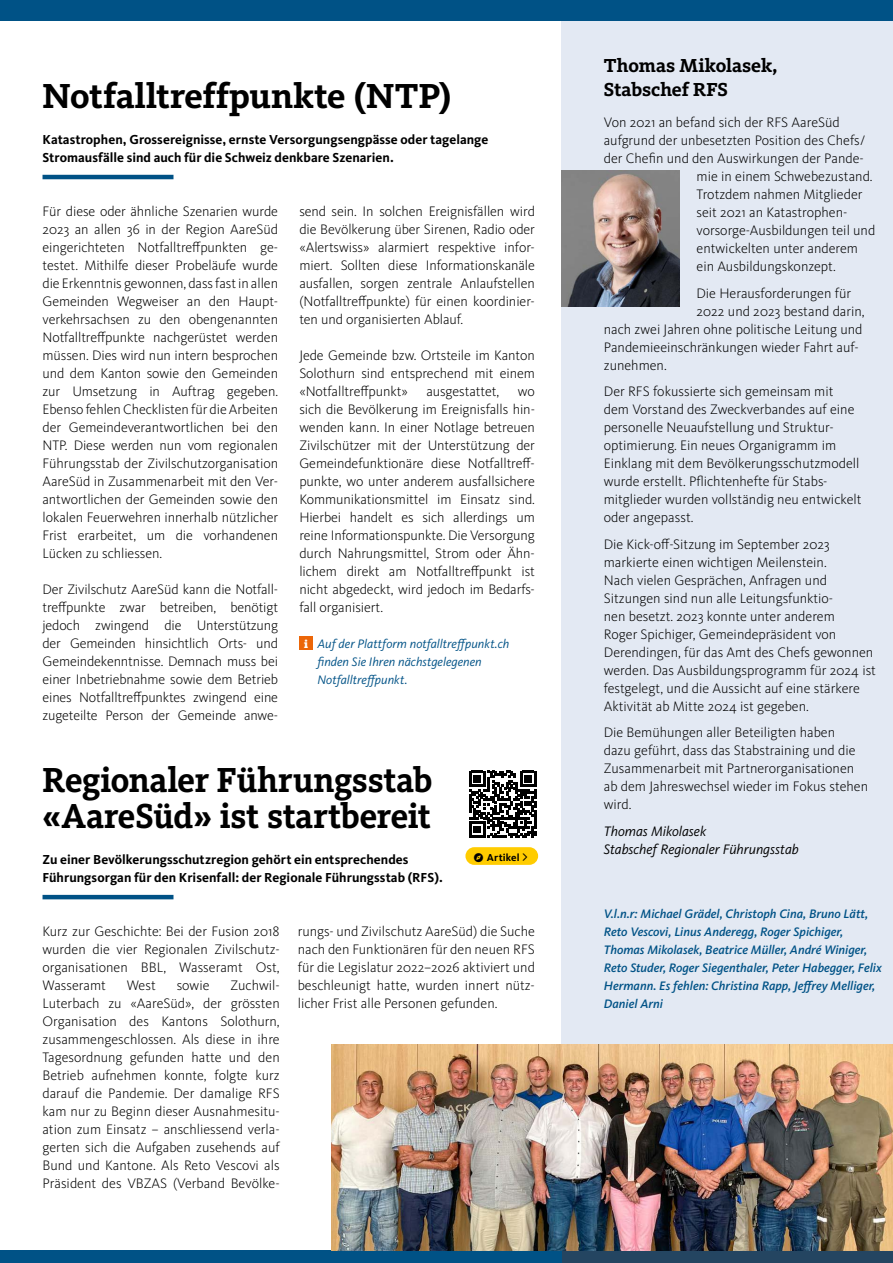
<style>
.page{position:relative;width:893px;height:1263px;background:#fff}
.page>*{position:absolute;margin:0;border:0;box-sizing:border-box;transform-origin:0 0}
.t1{font:700 36px/36px "Kievit Slab";letter-spacing:-.005em;color:#000;scale:.95 1}
.t2{font:700 36px "Kievit Slab";letter-spacing:-.005em;color:#000}
.t3{font:700 19.5px/24px "Kievit Slab";letter-spacing:-.005em;color:#000}
.t4{font:300 14.25px/18px "Kievit OT";color:#000;text-align:justify}
.t5{font:italic 14.25px/18px "Kievit OT";letter-spacing:-.005em;color:#000}
.t6{font:700 13.5px/18px "Kievit OT";letter-spacing:.005em;color:#000}
.t7{font:italic 500 12.75px/18px "Kievit OT";color:#005286}
.t8{font:italic 12.75px/18px "Kievit OT";letter-spacing:.005em;color:#005286}
.t9{font:700 10.5px "Kievit OT";letter-spacing:.01em;color:#000}
.s1{font-family:"Kievit Slab";font-weight:900;font-style:normal;font-size:11.55px;color:#fff}
</style>
<div class="page">
<div style="left:561px;top:0;width:332px;height:1263px;background:#e3e9f3"></div>
<div style="left:0;top:0;width:893px;height:20px;background:#005286"></div>
<div style="left:561px;top:1251px;width:332px;height:12px;background:#244561"></div>
<div style="left:0;top:1251px;width:561px;height:12px;background:#005286"></div>
<hr style="left:43px;top:175px;width:130px;height:4px;background:#005286">
<div style="left:299px;top:637px;width:14px;height:13px;background:#ec6608"></div>
<hr style="left:43px;top:895px;width:130px;height:4px;background:#005286">
<img style="left:561px;top:171px;width:118px;height:135px">
<img style="left:332px;top:1044px;width:561px;height:207px">
<svg style="left:469px;top:771px;width:67px;height:67px"></svg>
<div style="left:465px;top:847px;width:73px;height:18px;background:#fc0;border-radius:9px"></div>
<h1 class="t2" style="left:43px;top:74px;width:410px">Notfalltreffpunkte (NTP)</h1>
<p class="t6" style="left:43px;top:130px;width:447px">Katastrophen, Grossereignisse, ernste Versorgungsengpässe oder tagelange<br>Stromausfälle sind auch für die Schweiz denkbare Szenarien.</p>
<p class="t4" style="left:43px;top:202px;width:237px">Für diese oder ähnliche Szenarien wurde 2023 an allen 36 in der Region AareSüd eingerichteten Notfalltreffpunkten ge&shy;testet. Mithilfe dieser Probeläufe wurde die Erkenntnis gewonnen, dass fast in allen Gemeinden Wegweiser an den Haupt&shy;verkehrsachsen zu den obengenannten Notfalltreffpunkte nachgerüstet werden müssen. Dies wird nun intern besprochen und dem Kanton sowie den Gemeinden zur Umsetzung in Auftrag gegeben.<br>Ebenso fehlen Checklisten für die Arbeiten der Gemeindeverantwortlichen bei den NTP. Diese werden nun vom regionalen Führungsstab der Zivilschutzorganisation AareSüd in Zusammenarbeit mit den Ver&shy;antwortlichen der Gemeinden sowie den lokalen Feuerwehren innerhalb nützlicher Frist erarbeitet, um die vorhandenen Lücken zu schliessen.</p>
<p class="t4" style="left:43px;top:580px;width:237px">Der Zivilschutz AareSüd kann die Notfall&shy;treffpunkte zwar betreiben, benötigt jedoch zwingend die Unterstützung der Gemeinden hinsichtlich Orts- und Gemeindekenntnisse. Demnach muss bei einer Inbetriebnahme sowie dem Betrieb eines Notfalltreffpunktes zwingend eine zugeteilte Person der Gemeinde anwe-</p>
<p class="t4" style="left:299px;top:202px;width:237px">send sein. In solchen Ereignisfällen wird die Bevölkerung über Sirenen, Radio oder «Alertswiss» alarmiert respektive infor&shy;miert. Sollten diese Informationskanäle ausfallen, sorgen zentrale Anlaufstellen (Notfalltreffpunkte) für einen koordinier&shy;ten und organisierten Ablauf.</p>
<p class="t4" style="left:299px;top:346px;width:237px">Jede Gemeinde bzw. Ortsteile im Kanton Solothurn sind entsprechend mit einem «Notfalltreffpunkt»</p>
<p class="t4" style="left:426px;top:382px;width:74px">ausgestattet,</p>
<p class="t4" style="left:299px;top:382px;width:237px;text-indent:219px">wo sich die Bevölkerung im Ereignisfalls hin&shy;wenden kann. In einer Notlage betreuen Zivilschützer mit der Unterstützung der Gemeindefunktionäre diese Notfalltreff&shy;punkte, wo unter anderem ausfallsichere Kommunikationsmittel im Einsatz sind.<br>Hierbei handelt es sich allerdings um reine Informationspunkte. Die Versorgung durch Nahrungsmittel, Strom oder Ähn&shy;lichem direkt am Notfalltreffpunkt ist nicht abgedeckt, wird jedoch im Bedarfs&shy;fall organisiert.</p>
<p class="t8" style="left:317px;top:635px;width:193px;text-indent:-13px"><span class="s1">i</span> Auf der Plattform notfalltreffpunkt.ch finden Sie Ihren nächstgelegenen<br>Notfalltreffpunkt.</p>
<h1 class="t1" style="left:43px;top:762px;width:412px">Regionaler Führungsstab «AareSüd» ist startbereit</h1>
<p class="t6" style="left:43px;top:850px;width:402px">Zu einer Bevölkerungsschutzregion gehört ein entsprechendes<br>Führungsorgan für den Krisenfall: der Regionale Führungsstab (RFS).</p>
<p class="t9" style="left:487px;top:851px;width:34px">Artikel</p>
<p class="t4" style="left:43px;top:922px;width:239px">Kurz zur Geschichte: Bei der Fusion 2018 wurden die vier Regionalen Zivilschutz&shy;organisationen BBL, Wasseramt Ost, Wasseramt</p>
<p class="t4" style="left:43px;top:976px;width:239px;text-indent:188px">Zuchwil-Luterbach zu «AareSüd», der grössten Organisation des Kantons Solothurn, zusammengeschlossen. Als diese in ihre Tagesordnung gefunden hatte und den Betrieb aufnehmen konnte, folgte kurz darauf die Pandemie. Der damalige RFS kam nur zu Beginn dieser Ausnahmesitu&shy;ation zum Einsatz – anschliessend verla&shy;gerten sich die Aufgaben zusehends auf Bund und Kantone. Als Reto Vescovi als Präsident des VBZAS (Verband Bevölke-</p>
<p class="t4" style="left:127px;top:976px;width:30px">West</p>
<p class="t4" style="left:177px;top:976px;width:34px">sowie</p>
<p class="t4" style="left:298px;top:922px;width:239px">rungs- und Zivilschutz AareSüd) die Suche nach den Funktionären für den neuen RFS für die Legislatur 2022–2026 aktiviert und beschleunigt hatte, wurden innert nütz&shy;licher Frist alle Personen gefunden.</p>
<h2 class="t3" style="left:604px;top:54px;width:175px">Thomas Mikolasek,<br>Stabschef RFS</h2>
<p class="t4" style="left:604px;top:113px;width:237px">Von 2021 an befand sich der RFS AareSüd</p>
<p class="t4" style="left:604px;top:131px;width:263px">aufgrund der unbesetzten Position des Chefs/</p>
<p class="t4" style="left:604px;top:149px;width:261px">der Chefin und den Auswirkungen der Pande-</p>
<p class="t4" style="left:696px;top:167px;width:178px">mie in einem Schwebezustand.</p>
<p class="t4" style="left:696px;top:185px;width:167px">Trotzdem nahmen Mitglieder</p>
<p class="t4" style="left:696px;top:203px;width:151px">seit 2021 an Katastrophen-</p>
<p class="t4" style="left:696px;top:221px;width:180px">vorsorge-Ausbildungen teil und</p>
<p class="t4" style="left:696px;top:239px;width:163px">entwickelten unter anderem</p>
<p class="t4" style="left:696px;top:257px;width:141px">ein Ausbildungskonzept.</p>
<p class="t4" style="left:696px;top:284px;width:156px">Die Herausforderungen für</p>
<p class="t4" style="left:696px;top:302px;width:170px">2022 und 2023 bestand darin,</p>
<p class="t4" style="left:604px;top:320px;width:260px">nach zwei Jahren ohne politische Leitung und</p>
<p class="t4" style="left:604px;top:338px;width:255px">Pandemieeinschränkungen wieder Fahrt auf-</p>
<p class="t4" style="left:604px;top:356px;width:64px">zunehmen.</p>
<p class="t4" style="left:604px;top:382px;width:259px;text-align:left">Der RFS fokussierte sich gemeinsam mit dem Vorstand des Zweckverbandes auf eine personelle Neuaufstellung und Struktur&shy;optimierung. Ein neues Organigramm im Einklang mit dem Bevölkerungsschutzmodell wurde erstellt. Pflichtenhefte für Stabs&shy;mitglieder wurden vollständig neu entwickelt oder angepasst.</p>
<p class="t4" style="left:604px;top:535px;width:274px;text-align:left">Die Kick-off-Sitzung im September 2023 markierte einen wichtigen Meilenstein.<br>Nach vielen Gesprächen, Anfragen und Sitzungen sind nun alle Leitungsfunktio-<br>nen besetzt. 2023 konnte unter anderem<br>Roger Spichiger, Gemeindepräsident von Derendingen, für das Amt des Chefs gewonnen werden. Das Ausbildungsprogramm für 2024 ist festgelegt, und die Aussicht auf eine stärkere Aktivität ab Mitte 2024 ist gegeben.</p>
<p class="t4" style="left:604px;top:723px;width:266px;text-align:left">Die Bemühungen aller Beteiligten haben<br>dazu geführt, dass das Stabstraining und die Zusammenarbeit mit Partnerorganisationen ab dem Jahreswechsel wieder im Fokus stehen wird.</p>
<p class="t5" style="left:604px;top:822px;width:196px">Thomas Mikolasek<br>Stabschef Regionaler Führungsstab</p>
<p class="t7" style="left:604px;top:905px;width:280px">V.l.n.r: Michael Grädel, Christoph Cina, Bruno Lätt, Reto Vescovi, Linus Anderegg, Roger Spichiger, Thomas Mikolasek, Beatrice Müller, André Winiger, Reto Studer, Roger Siegenthaler, Peter Habegger, Felix Hermann. Es fehlen: Christina Rapp, Jeffrey Melliger, Daniel Arni</p>
</div>
